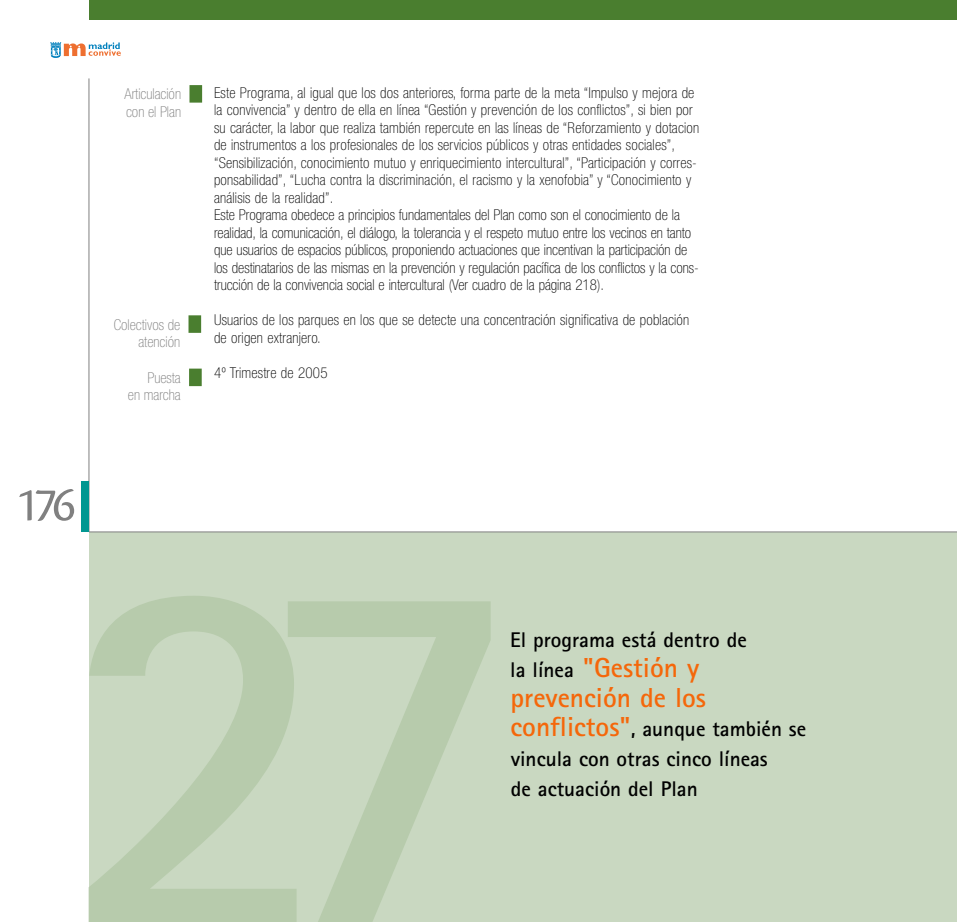
<style>
.page{position:relative;width:957px;height:922px;background:#fff}
.page>*{position:absolute;margin:0;border:0;box-sizing:border-box;transform-origin:0 0}
.t1{font:50px "Cronos MM 408 11";color:#808080}
.t2{font:700 27.5px/29.9px "Rotis Sans Serif";color:#f5670a}
.t3{font:700 21.25px/29.9px "Rotis Sans Serif";color:#000}
.t4{font:100 condensed 15px/17.5px "Helvetica Neue";letter-spacing:.015em;color:#000}
.t5{font:100 condensed 15px/17.5px "Helvetica Neue";color:#808080;text-align:right}
.s1{font-size:21.25px;color:#000}
.s2{font-size:27.5px;color:#f5670a}
</style>
<div class="page">
<div style="left:89px;top:531px;width:867px;height:390px;background:#c9d8c1"></div>
<svg style="left:50px;top:42px;width:71px;height:16px"></svg>
<div style="left:89px;top:0;width:867px;height:20px;background:#4a7e2f"></div>
<hr style="left:89px;top:78px;width:1px;height:453px;background:#808080">
<hr style="left:89px;top:531px;width:867px;height:1px;background:#808080">
<div style="left:81px;top:481px;width:8px;height:50px;background:#029791"></div>
<div style="left:189px;top:85px;width:13px;height:18px;background:#4a7e2f"></div>
<svg style="left:89px;top:596px;width:401px;height:325px"></svg>
<div style="left:188px;top:315px;width:13px;height:18px;background:#4a7e2f"></div>
<div style="left:189px;top:368px;width:13px;height:18px;background:#4a7e2f"></div>
<h1 class="t1" style="left:16px;top:484px;width:61px">176</h1>
<p class="t5" style="left:124px;top:86px;width:58px;text-align:left">Articulación con el Plan</p>
<p class="t5" style="left:114px;top:317px;width:68px">Colectivos de atención</p>
<p class="t5" style="left:128px;top:370px;width:54px">Puesta<br>en marcha</p>
<p class="t4" style="left:214px;top:85px;width:486px">Este Programa, al igual que los dos anteriores, forma parte de la meta “Impulso y mejora de la convivencia” y dentro de ella en línea “Gestión y prevención de los conflictos”, si bien por su carácter, la labor que realiza también repercute en las líneas de “Reforzamiento y dotacion de instrumentos a los profesionales de los servicios públicos y otras entidades sociales”, “Sensibilización, conocimiento mutuo y enriquecimiento intercultural”, “Participación y corres&shy;ponsabilidad”, “Lucha contra la discriminación, el racismo y la xenofobia” y “Conocimiento y análisis de la realidad”.<br>Este Programa obedece a principios fundamentales del Plan como son el conocimiento de la realidad, la comunicación, el diálogo, la tolerancia y el respeto mutuo entre los vecinos en tanto que usuarios de espacios públicos, proponiendo actuaciones que incentivan la participación de los destinatarios de las mismas en la prevención y regulación pacífica de los conflictos y la cons&shy;trucción de la convivencia social e intercultural (Ver cuadro de la página 218).</p>
<p class="t4" style="left:214px;top:312px;width:476px">Usuarios de los parques en los que se detecte una concentración significativa de población de origen extranjero.</p>
<p class="t4" style="left:214px;top:365px;width:115px">4º Trimestre de 2005</p>
<h3 class="t3" style="left:510px;top:626px;width:238px">El programa está dentro de</h3>
<h2 class="t2" style="left:510px;top:655px;width:197px"><span class="s1">la línea</span> "Gestión y prevención de los</h2>
<h3 class="t3" style="left:510px;top:716px;width:297px"><span class="s2">conflictos"</span>, aunque también se vincula con otras cinco líneas<br>de actuación del Plan</h3>
</div>
